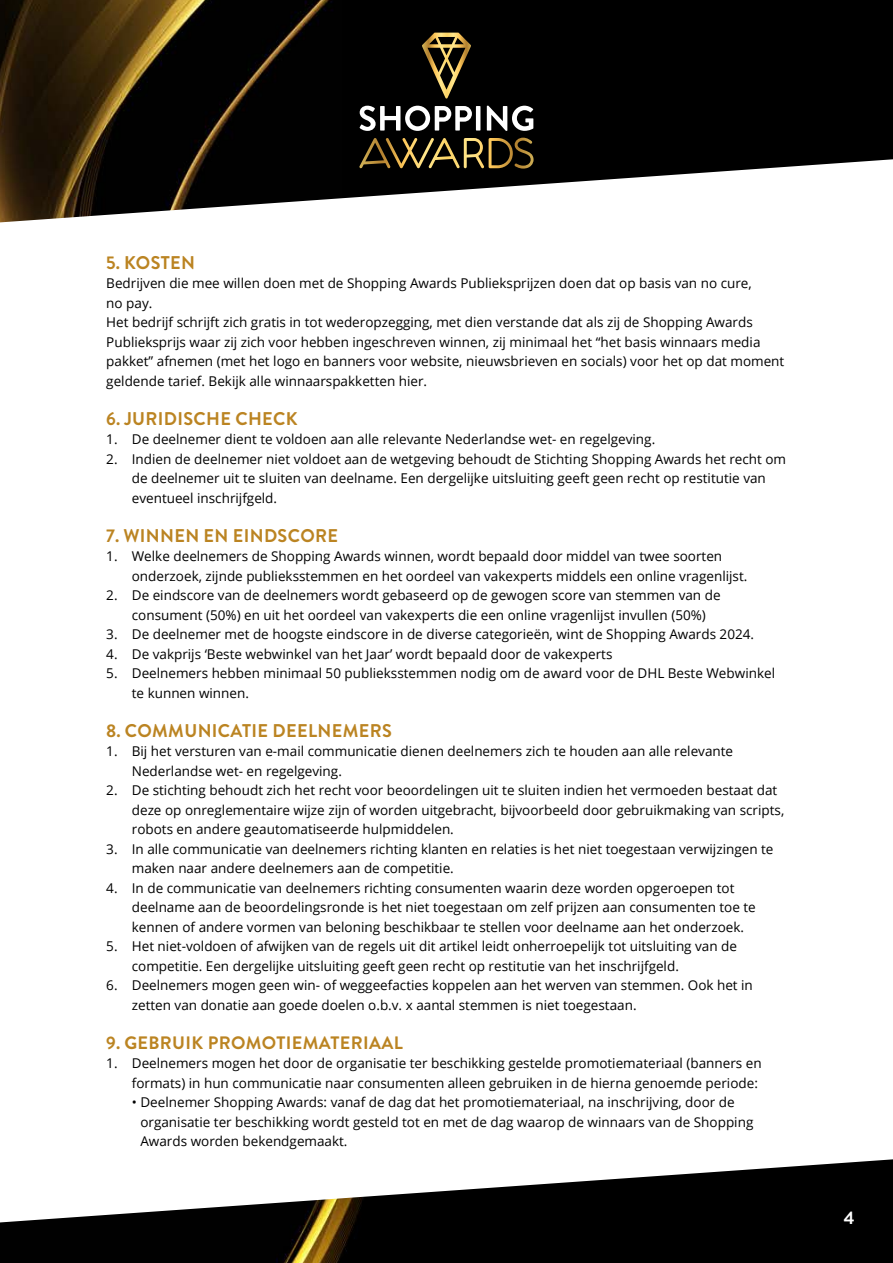
<style>
.page{position:relative;width:893px;height:1263px;background:#000}
.page>*{position:absolute;margin:0;border:0;box-sizing:border-box;transform-origin:0 0}
.t1{font:700 18.45px "Brandon Grotesque";letter-spacing:.02em;color:#bb8422}
.t2{font:700 18px "Brandon Grotesque";letter-spacing:.02em;color:#bb8422}
.t3{font:700 18px "Brandon Grotesque";color:#fff}
.t4{font:13.5px/19.5px "Open Sans";color:#000}
</style>
<div class="page">
<img style="left:0;top:0;width:534px;height:1263px">
<div style="left:0;top:159px;width:893px;height:1063px;background:#fff"></div>
<svg style="left:359px;top:138px;width:175px;height:31px"></svg>
<svg style="left:359px;top:106px;width:113px;height:25px"></svg>
<hr style="left:476px;top:106px;width:4px;height:25px;background:#fff">
<svg style="left:487px;top:106px;width:46px;height:25px"></svg>
<svg style="left:422px;top:33px;width:49px;height:66px"></svg>
<h1 class="t1" style="left:106px;top:249px;width:90px">5. KOSTEN</h1>
<p class="t4" style="left:106px;top:273px;width:679px">Bedrijven die mee willen doen met de Shopping Awards Publieksprijzen doen dat op basis van no cure,<br>no pay.<br>Het bedrijf schrijft zich gratis in tot wederopzegging, met dien verstande dat als zij de Shopping Awards Publieksprijs waar zij zich voor hebben ingeschreven winnen, zij minimaal het “het basis winnaars media pakket” afnemen (met het logo en banners voor website, nieuwsbrieven en socials) voor het op dat moment geldende tarief. Bekijk alle winnaarspakketten hier.</p>
<h1 class="t1" style="left:106px;top:405px;width:193px">6. JURIDISCHE CHECK</h1>
<p class="t4" style="left:106px;top:429px;width:550px">1. De deelnemer dient te voldoen aan alle relevante Nederlandse wet- en regelgeving.</p>
<p class="t4" style="left:132px;top:448px;width:656px;text-indent:-26px">2. Indien de deelnemer niet voldoet aan de wetgeving behoudt de Stichting Shopping Awards het recht om de deelnemer uit te sluiten van deelname. Een dergelijke uitsluiting geeft geen recht op restitutie van eventueel inschrijfgeld.</p>
<h1 class="t1" style="left:106px;top:522px;width:233px">7. WINNEN EN EINDSCORE</h1>
<p class="t4" style="left:132px;top:546px;width:617px;text-indent:-26px">1. Welke deelnemers de Shopping Awards winnen, wordt bepaald door middel van twee soorten onderzoek, zijnde publieksstemmen en het oordeel van vakexperts middels een online vragenlijst.</p>
<p class="t4" style="left:132px;top:585px;width:590px;text-indent:-26px">2. De eindscore van de deelnemers wordt gebaseerd op de gewogen score van stemmen van de consument (50%) en uit het oordeel van vakexperts die een online vragenlijst invullen (50%)</p>
<p class="t4" style="left:106px;top:624px;width:649px">3. De deelnemer met de hoogste eindscore in de diverse categorieën, wint de Shopping Awards 2024.</p>
<p class="t4" style="left:106px;top:643px;width:508px">4. De vakprijs ‘Beste webwinkel van het Jaar’ wordt bepaald door de vakexperts</p>
<p class="t4" style="left:132px;top:663px;width:645px;text-indent:-26px">5. Deelnemers hebben minimaal 50 publieksstemmen nodig om de award voor de DHL Beste Webwinkel te kunnen winnen.</p>
<h1 class="t1" style="left:106px;top:717px;width:287px">8. COMMUNICATIE DEELNEMERS</h1>
<p class="t4" style="left:132px;top:741px;width:603px;text-indent:-26px">1. Bij het versturen van e-mail communicatie dienen deelnemers zich te houden aan alle relevante<br>Nederlandse wet- en regelgeving.</p>
<p class="t4" style="left:132px;top:780px;width:654px;text-indent:-26px">2. De stichting behoudt zich het recht voor beoordelingen uit te sluiten indien het vermoeden bestaat dat deze op onreglementaire wijze zijn of worden uitgebracht, bijvoorbeeld door gebruikmaking van scripts, robots en andere geautomatiseerde hulpmiddelen.</p>
<p class="t4" style="left:132px;top:838px;width:643px;text-indent:-26px">3. In alle communicatie van deelnemers richting klanten en relaties is het niet toegestaan verwijzingen te maken naar andere deelnemers aan de competitie.</p>
<p class="t4" style="left:132px;top:877px;width:625px;text-indent:-26px">4. In de communicatie van deelnemers richting consumenten waarin deze worden opgeroepen tot deelname aan de beoordelingsronde is het niet toegestaan om zelf prijzen aan consumenten toe te kennen of andere vormen van beloning beschikbaar te stellen voor deelname aan het onderzoek.</p>
<p class="t4" style="left:132px;top:936px;width:607px;text-indent:-26px">5. Het niet-voldoen of afwijken van de regels uit dit artikel leidt onherroepelijk tot uitsluiting van de competitie. Een dergelijke uitsluiting geeft geen recht op restitutie van het inschrijfgeld.</p>
<p class="t4" style="left:132px;top:975px;width:623px;text-indent:-26px">6. Deelnemers mogen geen win- of weggeefacties koppelen aan het werven van stemmen. Ook het in zetten van donatie aan goede doelen o.b.v. x aantal stemmen is niet toegestaan.</p>
<h2 class="t2" style="left:106px;top:1030px;width:298px">9. GEBRUIK PROMOTIEMATERIAAL</h2>
<p class="t4" style="left:106px;top:1053px;width:657px;text-align:right">1. Deelnemers mogen het door de organisatie ter beschikking gestelde promotiemateriaal (banners en formats) in hun communicatie naar consumenten alleen gebruiken in de hierna genoemde periode:</p>
<p class="t4" style="left:140px;top:1092px;width:614px;text-indent:-9px">• Deelnemer Shopping Awards: vanaf de dag dat het promotiemateriaal, na inschrijving, door de organisatie ter beschikking wordt gesteld tot en met de dag waarop de winnaars van de Shopping<br>Awards worden bekendgemaakt.</p>
<h2 class="t3" style="left:844px;top:1205px;width:12px">4</h2>
</div>
